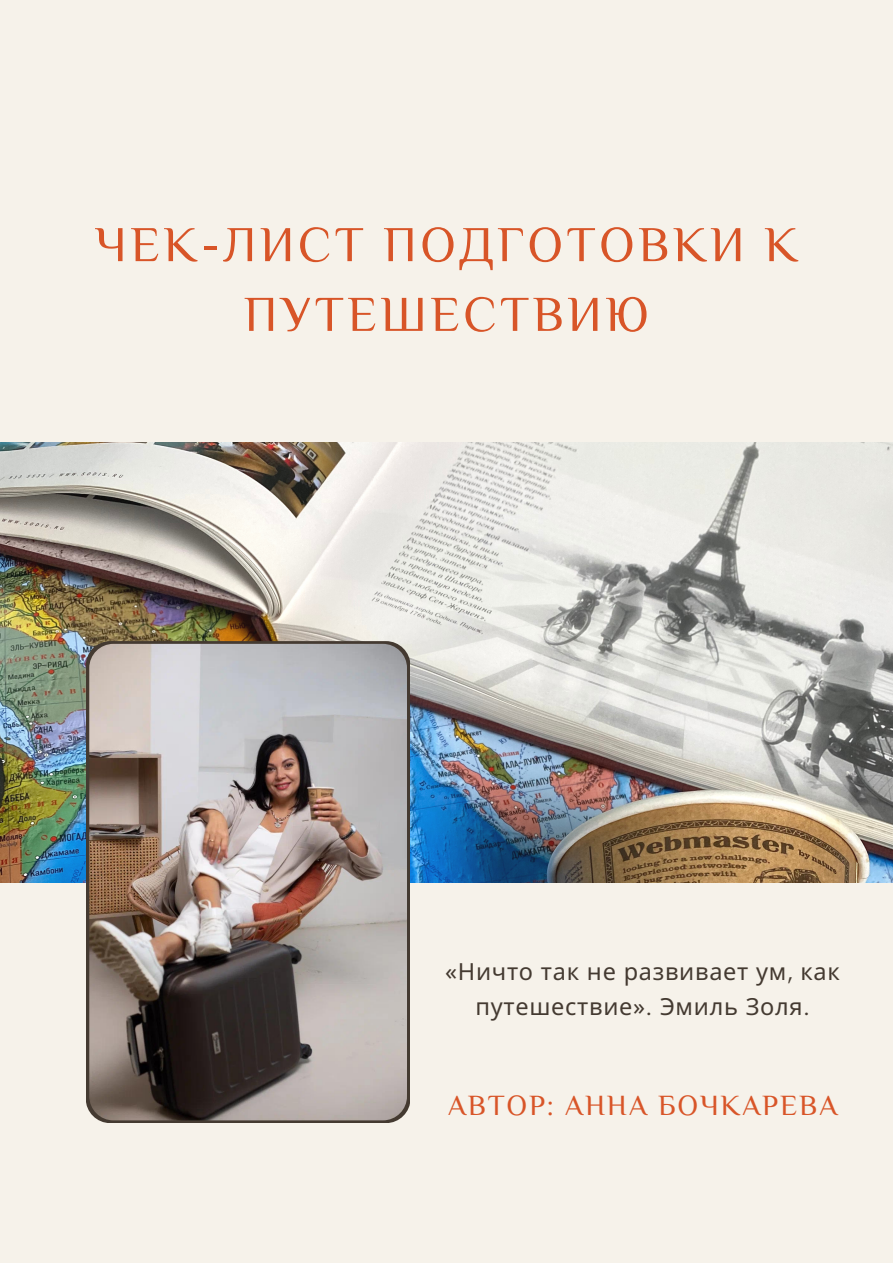
<style>
.page{position:relative;width:893px;height:1264px;background:#fff}
.page>*{position:absolute;margin:0;border:0;box-sizing:border-box;transform-origin:0 0}
.t1{font:49.95px/69.8px "Philosopher";letter-spacing:.07em;color:#d85528;text-align:center}
.t2{font:29.1px "Philosopher";letter-spacing:.06em;color:#d85528}
.t3{font:23.55px/34.8px "Noto Sans";letter-spacing:.03em;color:#443a31;text-align:center}
.s1{font-family:"Glacial Indifference"}
</style>
<div class="page">
<div style="left:0;top:0;width:892px;height:1262px;background:#f6f2ea"></div>
<img style="left:0;top:442px;width:892px;height:440px">
<svg style="left:86px;top:641px;width:323px;height:481px;fill:#443a31"></svg>
<img style="left:89px;top:644px;width:318px;height:476px;border-radius:24px">
<h1 class="t1" style="left:95px;top:214px;width:704px">ЧЕК-ЛИСТ ПОДГОТОВКИ К<br>ПУТЕШЕСТВИЮ</h1>
<p class="t3" style="left:445px;top:953px;width:396px">«Ничто так не развивает ум<span class="s1">,</span> как путешествие»<span class="s1">.</span> Эмиль Золя<span class="s1">.</span></p>
<p class="t2" style="left:447px;top:1096px;width:391px">АВТОР: АННА БОЧКАРЕВА</p>
</div>
